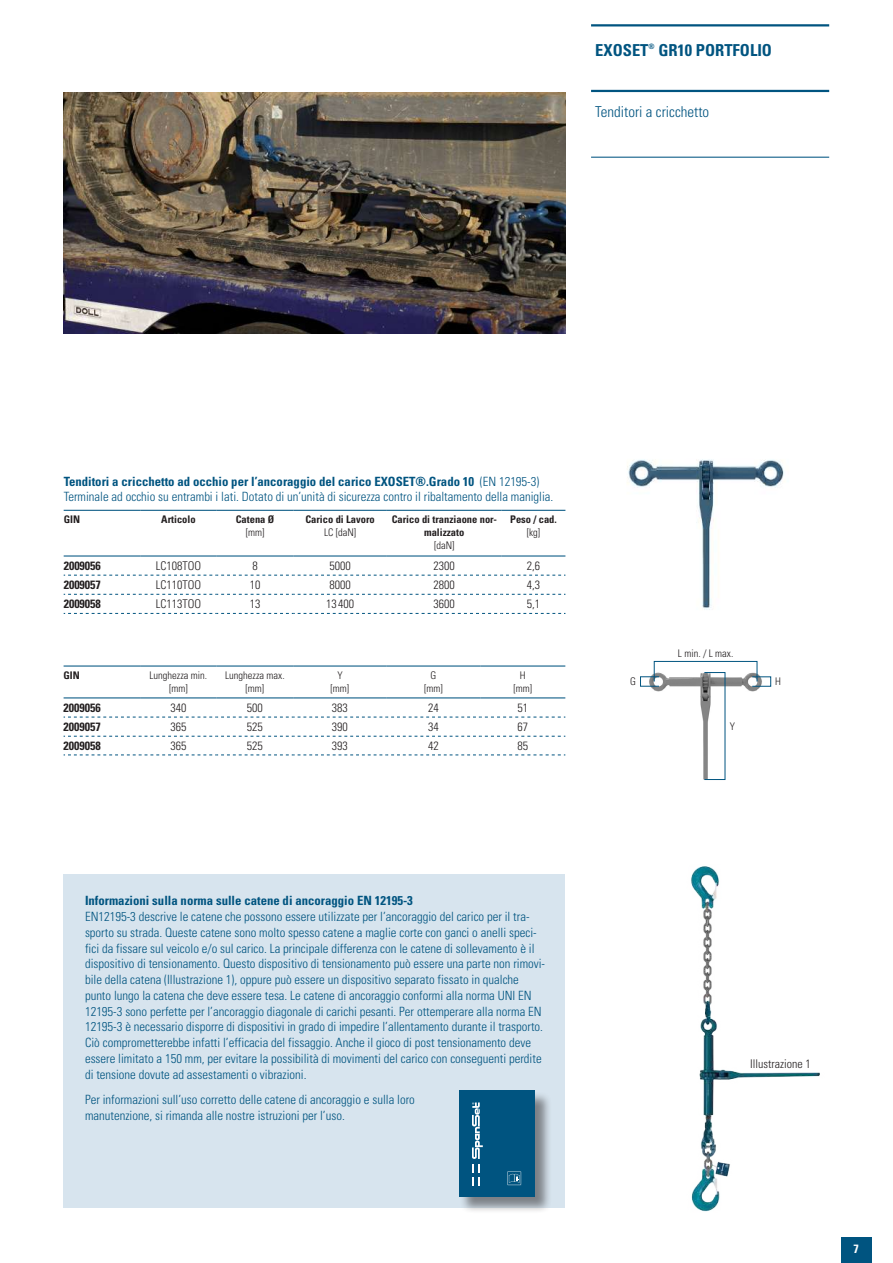
<style>
.page{position:relative;width:893px;height:1263px;background:#fff}
.page>*{position:absolute;margin:0;border:0;box-sizing:border-box;transform-origin:0 0}
.t1{font:700 condensed 16.5px "Univers LT Std";color:#005480}
.t2{font:300 condensed 15px "Univers LT Std";color:#005480}
.t3{font:300 condensed 12.75px/15.8px "Univers LT Std";color:#005480}
.t4{font:700 condensed 12.75px "Univers LT Std";color:#005480}
.t5{font:300 condensed 12px "Univers LT Std";color:#231f20}
.t6{font:700 condensed 12px "Univers LT Std";color:#231f20}
.t7{font:700 condensed 12px "Univers LT Std";color:#fff}
.t8{font:300 condensed 10.5px/12.8px "Univers LT Std";color:#231f20;text-align:center}
.t9{font:700 condensed 10.5px/12.8px "Univers LT Std";color:#231f20;text-align:center}
.s1{font-weight:700}
</style>
<div class="page">
<img style="left:64px;top:92px;width:502px;height:242px">
<div style="left:64px;top:875px;width:501px;height:333px;background:#d7e4ee"></div>
<img style="left:691px;top:866px;width:129px;height:346px">
<img style="left:627px;top:459px;width:157px;height:151px">
<img style="left:640px;top:660px;width:132px;height:120px">
<hr style="left:64px;top:510px;width:76px;height:1px;background:#005480">
<hr style="left:140px;top:510px;width:77px;height:1px;background:#005480">
<hr style="left:217px;top:510px;width:76px;height:1px;background:#005480">
<hr style="left:293px;top:510px;width:94px;height:1px;background:#005480">
<hr style="left:387px;top:510px;width:115px;height:1px;background:#005480">
<hr style="left:502px;top:510px;width:63px;height:1px;background:#005480">
<hr style="left:64px;top:555px;width:76px;height:1px;background:#005480">
<hr style="left:140px;top:555px;width:77px;height:1px;background:#005480">
<hr style="left:217px;top:555px;width:76px;height:1px;background:#005480">
<hr style="left:293px;top:555px;width:94px;height:1px;background:#005480">
<hr style="left:387px;top:555px;width:115px;height:1px;background:#005480">
<hr style="left:502px;top:555px;width:63px;height:1px;background:#005480">
<svg style="left:64px;top:556px;width:501px;height:58px"></svg>
<hr style="left:64px;top:665px;width:76px;height:1px;background:#005480">
<hr style="left:140px;top:665px;width:77px;height:1px;background:#005480">
<hr style="left:217px;top:665px;width:76px;height:1px;background:#005480">
<hr style="left:293px;top:665px;width:94px;height:1px;background:#005480">
<hr style="left:387px;top:665px;width:93px;height:1px;background:#005480">
<hr style="left:480px;top:665px;width:85px;height:1px;background:#005480">
<hr style="left:64px;top:697px;width:76px;height:1px;background:#005480">
<hr style="left:140px;top:697px;width:77px;height:1px;background:#005480">
<hr style="left:217px;top:697px;width:76px;height:1px;background:#005480">
<hr style="left:387px;top:697px;width:93px;height:1px;background:#005480">
<hr style="left:293px;top:697px;width:94px;height:1px;background:#005480">
<hr style="left:480px;top:697px;width:85px;height:1px;background:#005480">
<svg style="left:64px;top:717px;width:501px;height:1px"></svg>
<svg style="left:64px;top:736px;width:501px;height:1px"></svg>
<svg style="left:64px;top:754px;width:501px;height:1px"></svg>
<hr style="left:591px;top:24px;width:238px;height:2px;background:#005480">
<hr style="left:591px;top:90px;width:238px;height:2px;background:#005480">
<hr style="left:591px;top:157px;width:238px;height:1px;background:#005480">
<div style="left:841px;top:1237px;width:31px;height:26px;background:#005480"></div>
<div style="left:459px;top:1091px;width:93px;height:122px;background:#231f20;opacity:.5"></div>
<div style="left:459px;top:1091px;width:76px;height:106px;background:#005480"></div>
<svg style="left:472px;top:1102px;width:11px;height:83px"></svg>
<svg style="left:507px;top:1171px;width:14px;height:14px"></svg>
<div style="left:654px;top:661px;width:103px;height:21px;border:1px solid #005480"></div>
<div style="left:640px;top:676px;width:19px;height:10px;border:1px solid #005480"></div>
<p class="t1" style="left:595px;top:40px;width:178px">EXOSET<sup>®</sup> GR10 PORTFOLIO</p>
<p class="t2" style="left:595px;top:103px;width:115px">Tenditori a cricchetto</p>
<p class="t3" style="left:64px;top:473px;width:491px"><span class="s1">Tenditori a cricchetto ad occhio per l’ancoraggio del carico EXOSET®.Grado 10</span> (EN 12195-3)<br>Terminale ad occhio su entrambi i lati. Dotato di un’unità di sicurezza contro il ribaltamento della maniglia.</p>
<p class="t9" style="left:64px;top:513px;width:18px">GIN</p>
<p class="t9" style="left:161px;top:513px;width:36px">Articolo</p>
<p class="t9" style="left:236px;top:513px;width:40px">Catena Ø</p>
<p class="t8" style="left:246px;top:526px;width:20px">[mm]</p>
<p class="t9" style="left:305px;top:513px;width:71px">Carico di Lavoro</p>
<p class="t8" style="left:324px;top:526px;width:34px">LC [daN]</p>
<p class="t9" style="left:392px;top:513px;width:107px">Carico di tranziaone nor&shy;malizzato</p>
<p class="t8" style="left:434px;top:539px;width:22px">[daN]</p>
<p class="t9" style="left:510px;top:513px;width:48px">Peso / cad.</p>
<p class="t8" style="left:527px;top:526px;width:15px">[kg]</p>
<p class="t6" style="left:64px;top:558px;width:39px">2009056</p>
<p class="t5" style="left:156px;top:558px;width:47px">LC108TOO</p>
<p class="t5" style="left:252px;top:558px;width:7px">8</p>
<p class="t5" style="left:329px;top:558px;width:23px">5000</p>
<p class="t5" style="left:434px;top:558px;width:23px">2300</p>
<p class="t5" style="left:527px;top:558px;width:15px">2,6</p>
<p class="t6" style="left:64px;top:577px;width:39px">2009057</p>
<p class="t5" style="left:156px;top:578px;width:47px">LC110TOO</p>
<p class="t5" style="left:250px;top:578px;width:12px">10</p>
<p class="t5" style="left:329px;top:578px;width:23px">8000</p>
<p class="t5" style="left:434px;top:578px;width:23px">2800</p>
<p class="t5" style="left:527px;top:578px;width:15px">4,3</p>
<p class="t6" style="left:64px;top:596px;width:39px">2009058</p>
<p class="t5" style="left:156px;top:597px;width:47px">LC113TOO</p>
<p class="t5" style="left:250px;top:597px;width:12px">13</p>
<p class="t5" style="left:326px;top:597px;width:30px">13 400</p>
<p class="t5" style="left:434px;top:597px;width:23px">3600</p>
<p class="t5" style="left:527px;top:597px;width:15px">5,1</p>
<p class="t9" style="left:64px;top:669px;width:18px">GIN</p>
<p class="t8" style="left:150px;top:669px;width:59px">Lunghezza min. [mm]</p>
<p class="t8" style="left:225px;top:669px;width:61px">Lunghezza max. [mm]</p>
<p class="t8" style="left:331px;top:669px;width:20px">Y [mm]</p>
<p class="t8" style="left:424px;top:669px;width:20px">G [mm]</p>
<p class="t8" style="left:513px;top:669px;width:20px">H [mm]</p>
<p class="t6" style="left:64px;top:700px;width:39px">2009056</p>
<p class="t5" style="left:170px;top:700px;width:17px">340</p>
<p class="t5" style="left:247px;top:700px;width:17px">500</p>
<p class="t5" style="left:332px;top:700px;width:17px">383</p>
<p class="t5" style="left:428px;top:700px;width:12px">24</p>
<p class="t5" style="left:517px;top:700px;width:12px">51</p>
<p class="t6" style="left:64px;top:719px;width:39px">2009057</p>
<p class="t5" style="left:170px;top:719px;width:17px">365</p>
<p class="t5" style="left:247px;top:719px;width:17px">525</p>
<p class="t5" style="left:332px;top:719px;width:17px">390</p>
<p class="t5" style="left:428px;top:719px;width:12px">34</p>
<p class="t5" style="left:517px;top:719px;width:12px">67</p>
<p class="t6" style="left:64px;top:738px;width:39px">2009058</p>
<p class="t5" style="left:170px;top:738px;width:17px">365</p>
<p class="t5" style="left:247px;top:738px;width:17px">525</p>
<p class="t5" style="left:332px;top:738px;width:17px">393</p>
<p class="t5" style="left:428px;top:738px;width:12px">42</p>
<p class="t5" style="left:517px;top:738px;width:12px">85</p>
<p class="t4" style="left:85px;top:893px;width:329px">Informazioni sulla norma sulle catene di ancoraggio EN 12195-3</p>
<p class="t3" style="left:85px;top:909px;width:462px">EN12195-3 descrive le catene che possono essere utilizzate per l’ancoraggio del carico per il tra&shy;sporto su strada. Queste catene sono molto spesso catene a maglie corte con ganci o anelli speci&shy;fici da fissare sul veicolo e/o sul carico. La principale differenza con le catene di sollevamento è il dispositivo di tensionamento. Questo dispositivo di tensionamento può essere una parte non rimovi&shy;bile della catena (Illustrazione 1), oppure può essere un dispositivo separato fissato in qualche punto lungo la catena che deve essere tesa. Le catene di ancoraggio conformi alla norma UNI EN 12195-3 sono perfette per l’ancoraggio diagonale di carichi pesanti. Per ottemperare alla norma EN 12195-3 è necessario disporre di dispositivi in grado di impedire l’allentamento durante il trasporto.<br>Ciò comprometterebbe infatti l’efficacia del fissaggio. Anche il gioco di post tensionamento deve essere limitato a 150 mm, per evitare la possibilità di movimenti del carico con conseguenti perdite di tensione dovute ad assestamenti o vibrazioni.</p>
<p class="t3" style="left:85px;top:1092px;width:331px">Per informazioni sull’uso corretto delle catene di ancoraggio e sulla loro manutenzione, si rimanda alle nostre istruzioni per l’uso.</p>
<p class="t8" style="left:678px;top:647px;width:57px">L min. / L max.</p>
<p class="t8" style="left:630px;top:675px;width:7px">G</p>
<p class="t8" style="left:775px;top:675px;width:7px">H</p>
<p class="t8" style="left:730px;top:720px;width:7px">Y</p>
<p class="t5" style="left:750px;top:1056px;width:62px">Illustrazione 1</p>
<p class="t7" style="left:854px;top:1241px;width:7px">7</p>
</div>
